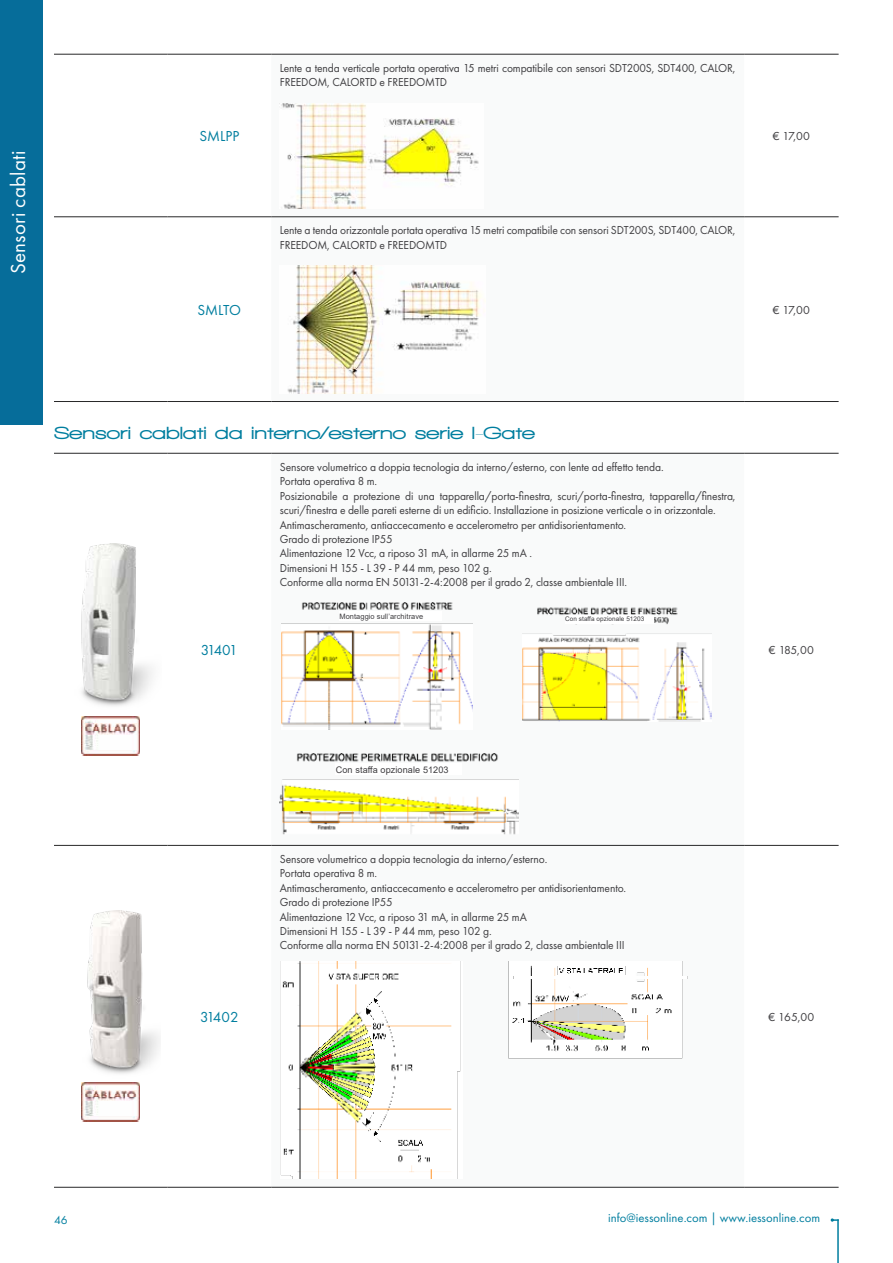
<style>
.page{position:relative;width:893px;height:1263px;background:#fff}
.page>*{position:absolute;margin:0;border:0;box-sizing:border-box;transform-origin:0 0}
.t1{font:21px "Futura PT";letter-spacing:.01em;color:#fff}
.t2{font:900 18px "Walkway Expand";color:#007e9f}
.t3{font:15px "Futura PT";color:#007e9f}
.t4{font:12.75px "Futura PT";color:#007e9f}
.t5{font:12px/14.4px "Futura PT";letter-spacing:-.01em;color:#3e3d40;scale:.96 1}
.t6{font:12px "Futura PT";letter-spacing:-.01em;color:#3e3d40}
.t7{font:12px "Futura PT";color:#007e9f}
.t8{font:9.15px "Arial";letter-spacing:.01em;color:#3e3d40}
.t9{font:7.35px "Arial";letter-spacing:.01em;color:#3e3d40}
.t10{font:6.45px "Arial";letter-spacing:.01em;color:#3e3d40}
</style>
<div class="page">
<hr style="left:837px;top:1219px;width:2px;height:44px;background:#007e9f">
<svg style="left:831px;top:1218px;width:8px;height:4px"></svg>
<div style="left:0;top:0;width:43px;height:425px;background:#066d9a"></div>
<svg style="left:271px;top:103px;width:473px;height:291px"></svg>
<hr style="left:54px;top:54px;width:113px;height:1px;background:#282829">
<hr style="left:167px;top:54px;width:104px;height:1px;background:#282829">
<hr style="left:54px;top:217px;width:113px;height:1px;background:#282829">
<hr style="left:167px;top:217px;width:104px;height:1px;background:#282829">
<hr style="left:54px;top:401px;width:113px;height:1px;background:#282829">
<hr style="left:167px;top:401px;width:104px;height:1px;background:#282829">
<hr style="left:271px;top:54px;width:473px;height:1px;background:#282829">
<hr style="left:271px;top:217px;width:473px;height:1px;background:#282829">
<hr style="left:271px;top:401px;width:473px;height:1px;background:#282829">
<hr style="left:744px;top:54px;width:95px;height:1px;background:#282829">
<hr style="left:744px;top:217px;width:95px;height:1px;background:#282829">
<hr style="left:744px;top:401px;width:95px;height:1px;background:#282829">
<img style="left:280px;top:103px;width:203px;height:105px">
<img style="left:280px;top:266px;width:206px;height:127px">
<hr style="left:54px;top:453px;width:113px;height:1px;background:#282829">
<hr style="left:167px;top:453px;width:104px;height:1px;background:#282829">
<hr style="left:54px;top:845px;width:113px;height:1px;background:#282829">
<hr style="left:167px;top:845px;width:104px;height:1px;background:#282829">
<hr style="left:54px;top:1187px;width:113px;height:1px;background:#282829">
<hr style="left:167px;top:1187px;width:104px;height:1px;background:#282829">
<hr style="left:271px;top:453px;width:473px;height:1px;background:#282829">
<hr style="left:271px;top:845px;width:473px;height:1px;background:#282829">
<hr style="left:271px;top:1187px;width:473px;height:1px;background:#282829">
<hr style="left:744px;top:453px;width:95px;height:1px;background:#282829">
<hr style="left:744px;top:845px;width:95px;height:1px;background:#282829">
<hr style="left:744px;top:1187px;width:95px;height:1px;background:#282829">
<img style="left:81px;top:543px;width:72px;height:163px">
<img style="left:82px;top:716px;width:58px;height:39px">
<img style="left:281px;top:603px;width:192px;height:127px">
<div style="left:340px;top:611px;width:102px;height:10px;background:#fff"></div>
<img style="left:523px;top:607px;width:189px;height:114px">
<div style="left:565px;top:615px;width:89px;height:8px;background:#fff"></div>
<img style="left:280px;top:754px;width:238px;height:80px">
<div style="left:336px;top:763px;width:126px;height:12px;background:#fff"></div>
<img style="left:87px;top:911px;width:73px;height:163px">
<img style="left:82px;top:1082px;width:58px;height:40px">
<img style="left:280px;top:961px;width:181px;height:218px">
<img style="left:508px;top:978px;width:180px;height:81px">
<img style="left:508px;top:961px;width:180px;height:17px">
<h1 class="t1" style="left:6px;top:274px;width:125px;rotate:-90deg">Sensori cablati</h1>
<p class="t3" style="left:199px;top:127px;width:41px">SMLPP</p>
<p class="t3" style="left:197px;top:301px;width:45px">SMLTO</p>
<p class="t5" style="left:280px;top:61px;width:476px">Lente a tenda verticale portata operativa 15 metri compatibile con sensori SDT200S, SDT400, CALOR,<br>FREEDOM, CALORTD e FREEDOMTD</p>
<p class="t5" style="left:280px;top:223px;width:476px">Lente a tenda orizzontale portata operativa 15 metri compatibile con sensori SDT200S, SDT400, CALOR,<br>FREEDOM, CALORTD e FREEDOMTD</p>
<p class="t6" style="left:773px;top:129px;width:39px">€ 17,00</p>
<p class="t6" style="left:773px;top:303px;width:39px">€ 17,00</p>
<h2 class="t2" style="left:54px;top:423px;width:482px">Sensori cablati da interno/esterno serie I-Gate</h2>
<p class="t3" style="left:201px;top:641px;width:38px">31401</p>
<p class="t5" style="left:280px;top:460px;width:476px">Sensore volumetrico a doppia tecnologia da interno/esterno, con lente ad effetto tenda.<br>Portata operativa 8 m.<br>Posizionabile a protezione di una tapparella/porta-finestra, scuri/porta-finestra, tapparella/finestra, scuri/finestra e delle pareti esterne di un edificio. Installazione in posizione verticale o in orizzontale.<br>Antimascheramento, antiaccecamento e accelerometro per antidisorientamento.<br>Grado di protezione IP55<br>Alimentazione 12 Vcc, a riposo 31 mA, in allarme 25 mA .<br>Dimensioni H 155 - L 39 - P 44 mm, peso 102 g.<br>Conforme alla norma EN 50131-2-4:2008 per il grado 2, classe ambientale III.</p>
<p class="t9" style="left:340px;top:611px;width:85px">Montaggio sull’architrave</p>
<p class="t10" style="left:565px;top:615px;width:81px">Con staffa opzionale 51203</p>
<p class="t6" style="left:769px;top:643px;width:47px">€ 185,00</p>
<p class="t3" style="left:200px;top:1008px;width:40px">31402</p>
<p class="t8" style="left:336px;top:763px;width:114px">Con staffa opzionale 51203</p>
<p class="t5" style="left:280px;top:852px;width:362px">Sensore volumetrico a doppia tecnologia da interno/esterno.<br>Portata operativa 8 m.<br>Antimascheramento, antiaccecamento e accelerometro per antidisorientamento.<br>Grado di protezione IP55<br>Alimentazione 12 Vcc, a riposo 31 mA, in allarme 25 mA<br>Dimensioni H 155 - L 39 - P 44 mm, peso 102 g.<br>Conforme alla norma EN 50131-2-4:2008 per il grado 2, classe ambientale III</p>
<p class="t6" style="left:768px;top:1010px;width:47px">€ 165,00</p>
<p class="t7" style="left:54px;top:1212px;width:15px">46</p>
<p class="t4" style="left:608px;top:1210px;width:214px">info@iessonline.com | www.iessonline.com</p>
</div>
